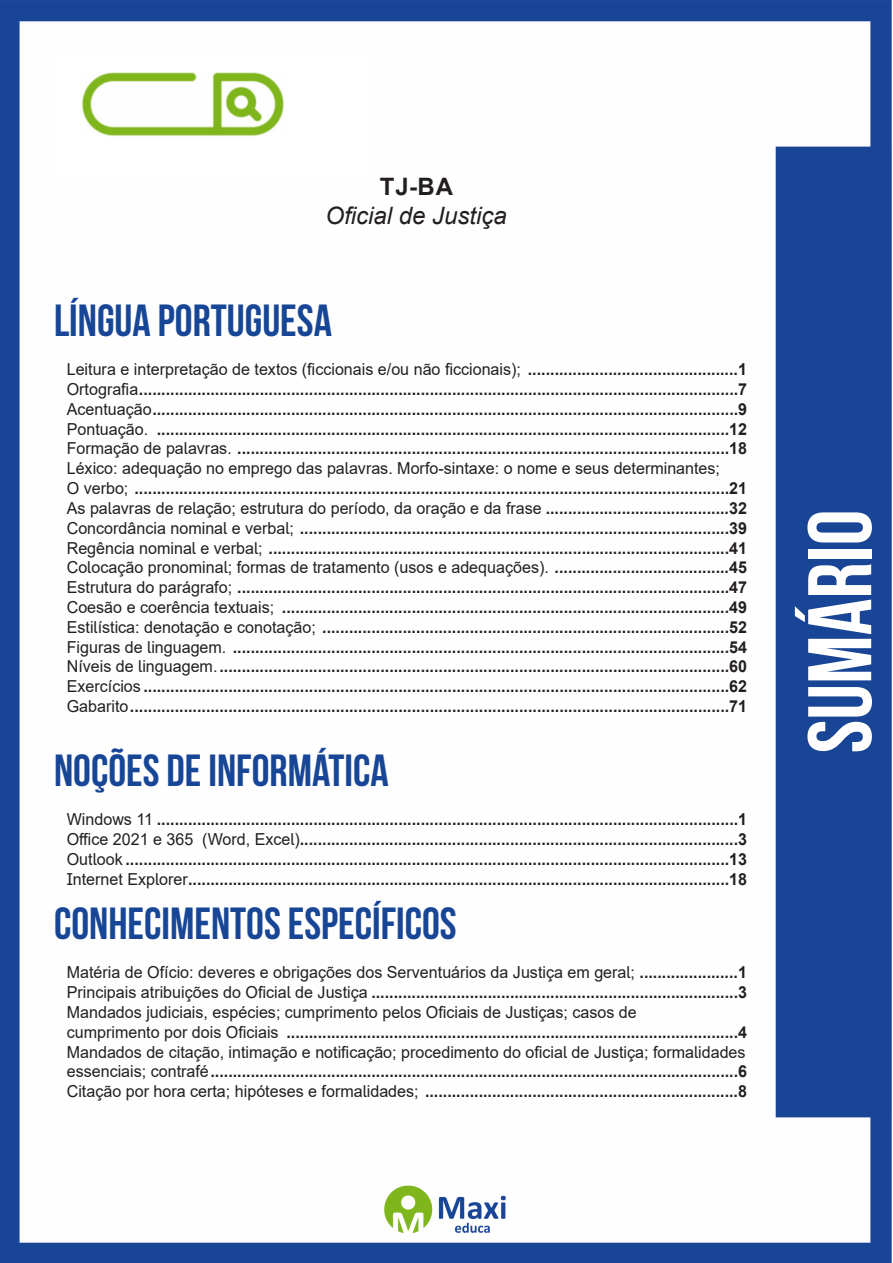
<style>
.page{position:relative;width:893px;height:1263px;background:#fff}
.page>*{position:absolute;margin:0;border:0;box-sizing:border-box;transform-origin:0 0}
.t1{font:700 90px "Bebas Neue";color:#fff}
.t2{font:700 45px "Bebas Neue";color:#184696}
.t3{font:italic 24px "Arial";color:#231f20}
.t4{font:700 24px "Arial";color:#231f20}
.Titulo{font:700 16.5px "Arial";color:#231f20}
.Titulo-2{font:16.5px "Arial";color:#231f20}
.s1{font-weight:700}
.s2{font-weight:400}
</style>
<div class="page">
<img style="left:0;top:0;width:892px;height:1263px">
<div style="left:53px;top:55px;width:317px;height:121px;background:#fff"></div>
<img style="left:82px;top:72px;width:201px;height:64px">
<p class="t4" style="left:380px;top:170px;width:75px">TJ-BA</p>
<p class="t3" style="left:325px;top:200px;width:183px">Oficial de Justiça</p>
<p class="t2" style="left:54px;top:295px;width:279px">LÍNGUA PORTUGUESA</p>
<p class="Titulo-2" style="left:67px;top:358px;width:682px">Leitura e interpretação de textos (ficcionais e/ou não ficcionais); <span class="s1">...............................................1</span></p>
<p class="Titulo" style="left:67px;top:378px;width:682px"><span class="s2">Ortografia</span>......................................................................................................................................7</p>
<p class="Titulo" style="left:67px;top:397px;width:682px"><span class="s2">Acentuação</span>...................................................................................................................................9</p>
<p class="Titulo" style="left:67px;top:417px;width:682px"><span class="s2">Pontuação.</span> ................................................................................................................................12</p>
<p class="Titulo" style="left:67px;top:437px;width:682px"><span class="s2">Formação de palavras.</span> ..............................................................................................................18</p>
<p class="Titulo-2" style="left:67px;top:457px;width:655px">Léxico: adequação no emprego das palavras. Morfo-sintaxe: o nome e seus determinantes;</p>
<p class="Titulo" style="left:67px;top:477px;width:682px"><span class="s2">O verbo;</span> .....................................................................................................................................21</p>
<p class="Titulo-2" style="left:67px;top:497px;width:682px">As palavras de relação; estrutura do período, da oração e da frase <span class="s1">.........................................32</span></p>
<p class="Titulo" style="left:67px;top:516px;width:682px"><span class="s2">Concordância nominal e verbal;</span> ................................................................................................39</p>
<p class="Titulo" style="left:67px;top:536px;width:682px"><span class="s2">Regência nominal e verbal;</span> .......................................................................................................41</p>
<p class="Titulo-2" style="left:67px;top:556px;width:682px">Colocação pronominal; formas de tratamento (usos e adequações). <span class="s1">.......................................45</span></p>
<p class="Titulo" style="left:67px;top:576px;width:682px"><span class="s2">Estrutura do parágrafo;</span> ..............................................................................................................47</p>
<p class="Titulo" style="left:67px;top:595px;width:682px"><span class="s2">Coesão e coerência textuais;</span> ....................................................................................................49</p>
<p class="Titulo" style="left:67px;top:615px;width:682px"><span class="s2">Estilística: denotação e conotação;</span> ...........................................................................................52</p>
<p class="Titulo" style="left:67px;top:635px;width:682px"><span class="s2">Figuras de linguagem.</span> ...............................................................................................................54</p>
<p class="Titulo" style="left:67px;top:655px;width:682px"><span class="s2">Níveis de linguagem.</span>..................................................................................................................60</p>
<p class="Titulo" style="left:67px;top:675px;width:682px"><span class="s2">Exercícios</span> ...................................................................................................................................62</p>
<p class="Titulo" style="left:67px;top:694px;width:682px"><span class="s2">Gabarito</span>......................................................................................................................................71</p>
<p class="t2" style="left:54px;top:745px;width:336px">NOÇÕES DE INFORMÁTICA</p>
<p class="Titulo" style="left:67px;top:808px;width:682px"><span class="s2">Windows 11</span> ..................................................................................................................................1</p>
<p class="Titulo" style="left:67px;top:828px;width:682px"><span class="s2">Office 2021 e 365 (Word, Excel)</span>..................................................................................................3</p>
<p class="Titulo" style="left:67px;top:847px;width:682px"><span class="s2">Outlook</span> .......................................................................................................................................13</p>
<p class="Titulo" style="left:67px;top:867px;width:682px"><span class="s2">Internet Explorer</span>.........................................................................................................................18</p>
<p class="t2" style="left:54px;top:898px;width:404px">CONHECIMENTOS ESPECÍFICOS</p>
<p class="Titulo-2" style="left:67px;top:961px;width:682px">Matéria de Ofício: deveres e obrigações dos Serventuários da Justiça em geral; <span class="s1">......................1</span></p>
<p class="Titulo" style="left:67px;top:981px;width:682px"><span class="s2">Principais atribuições do Oficial de Justiça</span> ..................................................................................3</p>
<p class="Titulo-2" style="left:67px;top:1001px;width:572px">Mandados judiciais, espécies; cumprimento pelos Oficiais de Justiças; casos de</p>
<p class="Titulo" style="left:67px;top:1020px;width:682px"><span class="s2">cumprimento por dois Oficiais</span> .....................................................................................................4</p>
<p class="Titulo-2" style="left:67px;top:1040px;width:680px">Mandados de citação, intimação e notificação; procedimento do oficial de Justiça; formalidades</p>
<p class="Titulo" style="left:67px;top:1060px;width:682px"><span class="s2">essenciais; contrafé</span>......................................................................................................................6</p>
<p class="Titulo" style="left:67px;top:1080px;width:682px"><span class="s2">Citação por hora certa; hipóteses e formalidades;</span> ......................................................................8</p>
<h1 class="t1" style="left:791px;top:753px;width:245px;rotate:-90deg">SUMÁRIO</h1>
</div>
